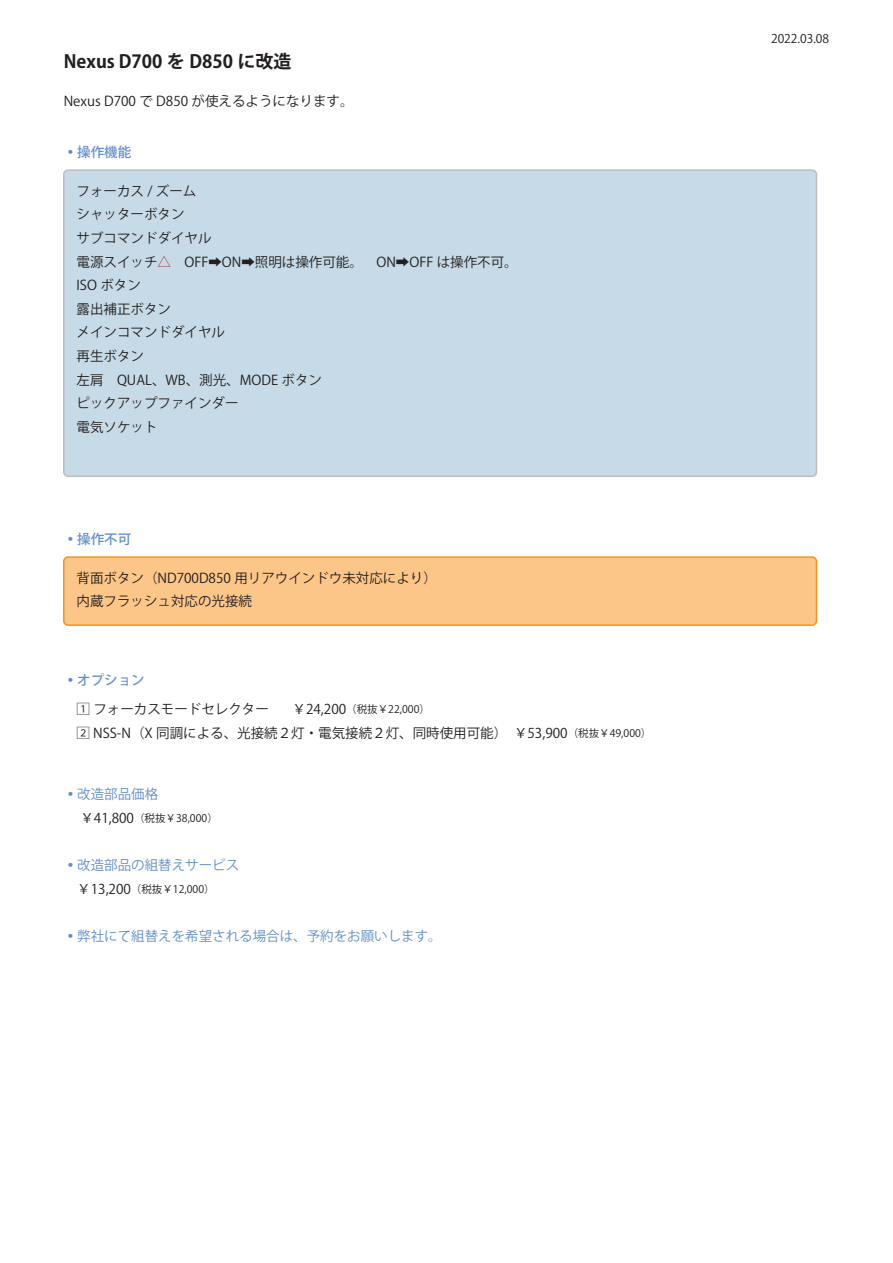
<style>
.page{position:relative;width:893px;height:1263px;background:#fff}
.page>*{position:absolute;margin:0;border:0;box-sizing:border-box;transform-origin:0 0}
.t1{font:700 18px "Koz Go Pr 6 N";color:#231f20}
.t2{font:13.5px/23.7px "Koz Go Pr 6 N";color:#231f20}
.t3{font:13.5px "Koz Go Pr 6 N";color:#648ec9}
.t4{font:500 13.5px "Koz Go Pro";color:#648ec9}
.t5{font:12px "Koz Go Pr 6 N";color:#231f20}
.t6{font:10.5px "Koz Go Pr 6 N";color:#231f20}
.s1{color:#ac3538}
.s2{font-size:13.5px}
.s3{font-size:10.5px}
</style>
<div class="page">
<div style="left:64px;top:170px;width:752px;height:306px;background:#c6dae7;border-radius:4px"></div>
<div style="left:63px;top:169px;width:754px;height:308px;border:2px solid #bcbdc0;border-radius:4px"></div>
<div style="left:64px;top:557px;width:752px;height:68px;background:#fdc689;border-radius:4px"></div>
<div style="left:63px;top:556px;width:754px;height:70px;border:2px solid #f7931d;border-radius:4px"></div>
<h1 class="t1" style="left:64px;top:51px;width:229px">Nexus D700 を D850 に改造</h1>
<p class="t2" style="left:64px;top:90px;width:291px">Nexus D700 で D850 が使えるようになります。</p>
<p class="t4" style="left:64px;top:144px;width:69px">•操作機能</p>
<p class="t2" style="left:77px;top:179px;width:443px">フォーカス / ズーム<br>シャッターボタン<br>サブコマンドダイヤル<br>電源スイッチ<span class="s1">△</span>　OFF➡ON➡照明は操作可能。　ON➡OFF は操作不可。<br>ISO ボタン<br>露出補正ボタン<br>メインコマンドダイヤル<br>再生ボタン<br>左肩　QUAL、WB、測光、MODE ボタン<br>ピックアップファインダー<br>電気ソケット</p>
<p class="t4" style="left:64px;top:531px;width:69px">•操作不可</p>
<p class="t2" style="left:77px;top:566px;width:362px">背面ボタン（ND700D850 用リアウインドウ未対応により）内蔵フラッシュ対応の光接続</p>
<p class="t4" style="left:64px;top:671px;width:83px">•オプション</p>
<p class="t2" style="left:77px;top:698px;width:194px">1 フォーカスモードセレクター</p>
<p class="t6" style="left:293px;top:703px;width:139px"><span class="s2">￥24,200</span>（税抜￥22,000）</p>
<p class="t2" style="left:77px;top:721px;width:576px">2 NSS-N（X 同調による、光接続２灯・電気接続２灯、同時使用可能）　￥53,900<span class="s3">（税抜￥49,000）</span></p>
<p class="t3" style="left:64px;top:787px;width:96px">•改造部品価格</p>
<p class="t6" style="left:67px;top:812px;width:152px"><span class="s2">　￥41,800</span>（税抜￥38,000）</p>
<p class="t3" style="left:64px;top:858px;width:177px">•改造部品の組替えサービス</p>
<p class="t6" style="left:64px;top:883px;width:152px"><span class="s2">　￥13,200</span>（税抜￥12,000）</p>
<p class="t3" style="left:64px;top:929px;width:379px">•弊社にて組替えを希望される場合は、予約をお願いします。</p>
<p class="t5" style="left:771px;top:31px;width:60px">2022.03.08</p>
</div>
